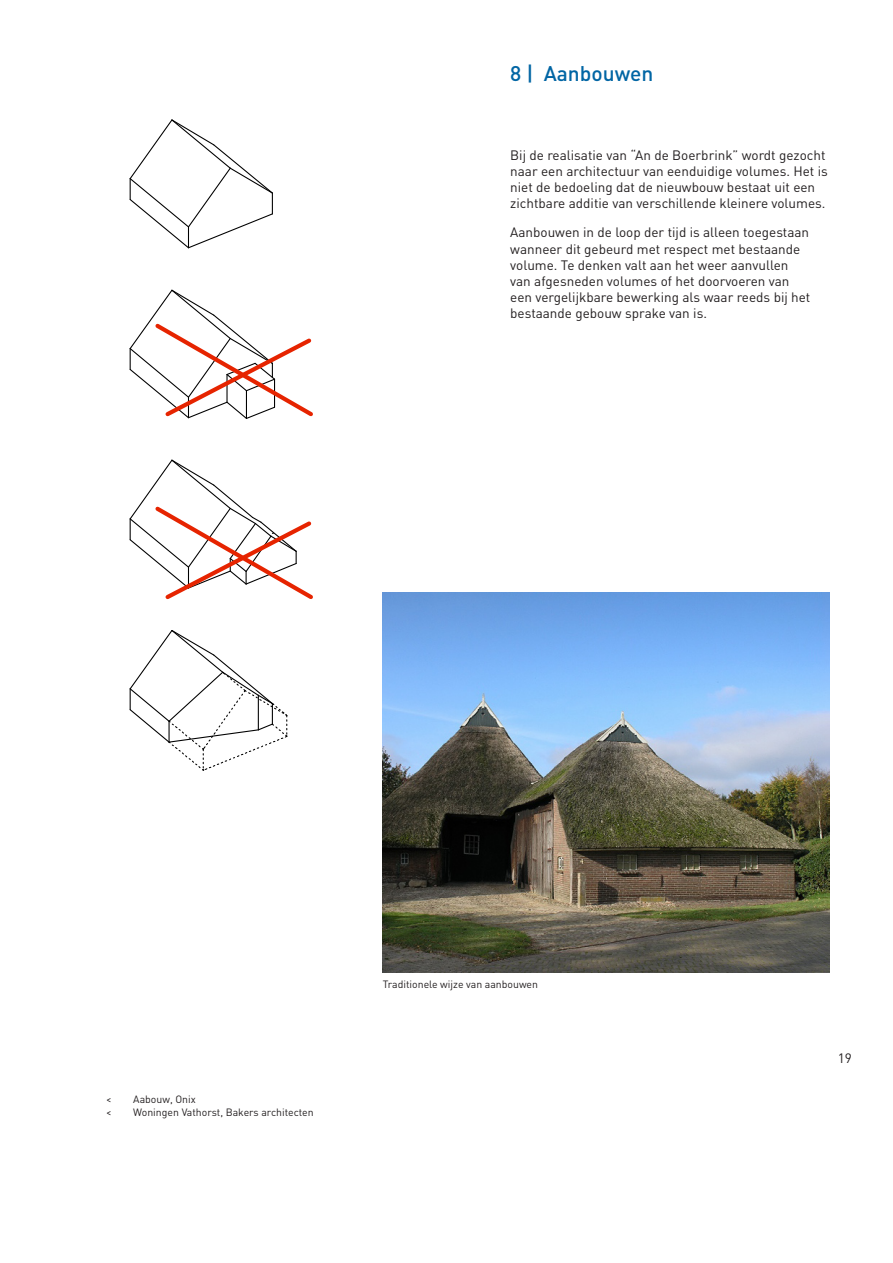
<style>
.page{position:relative;width:893px;height:1263px;background:#fff}
.page>*{position:absolute;margin:0;border:0;box-sizing:border-box;transform-origin:0 0}
._1__titel{font:500 21px "DIN";color:#0065a4}
.t1{font:13.5px/16.2px "DIN";color:#231f20}
._3__bijschrift_afbee{font:10.5px "DIN";color:#231f20}
</style>
<div class="page">
<svg style="left:129px;top:119px;width:144px;height:130px"></svg>
<svg style="left:129px;top:630px;width:159px;height:141px"></svg>
<svg style="left:129px;top:289px;width:184px;height:130px"></svg>
<svg style="left:129px;top:459px;width:184px;height:141px"></svg>
<img style="left:383px;top:592px;width:446px;height:380px">
<p class="_1__titel" style="left:510px;top:60px;width:145px">8 | Aanbouwen</p>
<p class="t1" style="left:510px;top:147px;width:319px">Bij de realisatie van “An de Boerbrink” wordt gezocht naar een architectuur van eenduidige volumes. Het is niet de bedoeling dat de nieuwbouw bestaat uit een zichtbare additie van verschillende kleinere volumes.</p>
<p class="t1" style="left:510px;top:224px;width:302px">Aanbouwen in de loop der tijd is alleen toegestaan wanneer dit gebeurd met respect met bestaande volume. Te denken valt aan het weer aanvullen van afgesneden volumes of het doorvoeren van een vergelijkbare bewerking als waar reeds bij het bestaande gebouw sprake van is.</p>
<p class="_3__bijschrift_afbee" style="left:106px;top:1093px;width:7px">&lt;</p>
<p class="_3__bijschrift_afbee" style="left:133px;top:1093px;width:64px">Aabouw, Onix</p>
<p class="_3__bijschrift_afbee" style="left:106px;top:1105px;width:7px">&lt;</p>
<p class="_3__bijschrift_afbee" style="left:133px;top:1105px;width:182px">Woningen Vathorst, Bakers architecten</p>
<p class="_3__bijschrift_afbee" style="left:383px;top:978px;width:157px">Traditionele wijze van aanbouwen</p>
<p class="t1" style="left:838px;top:1050px;width:16px">19</p>
</div>
